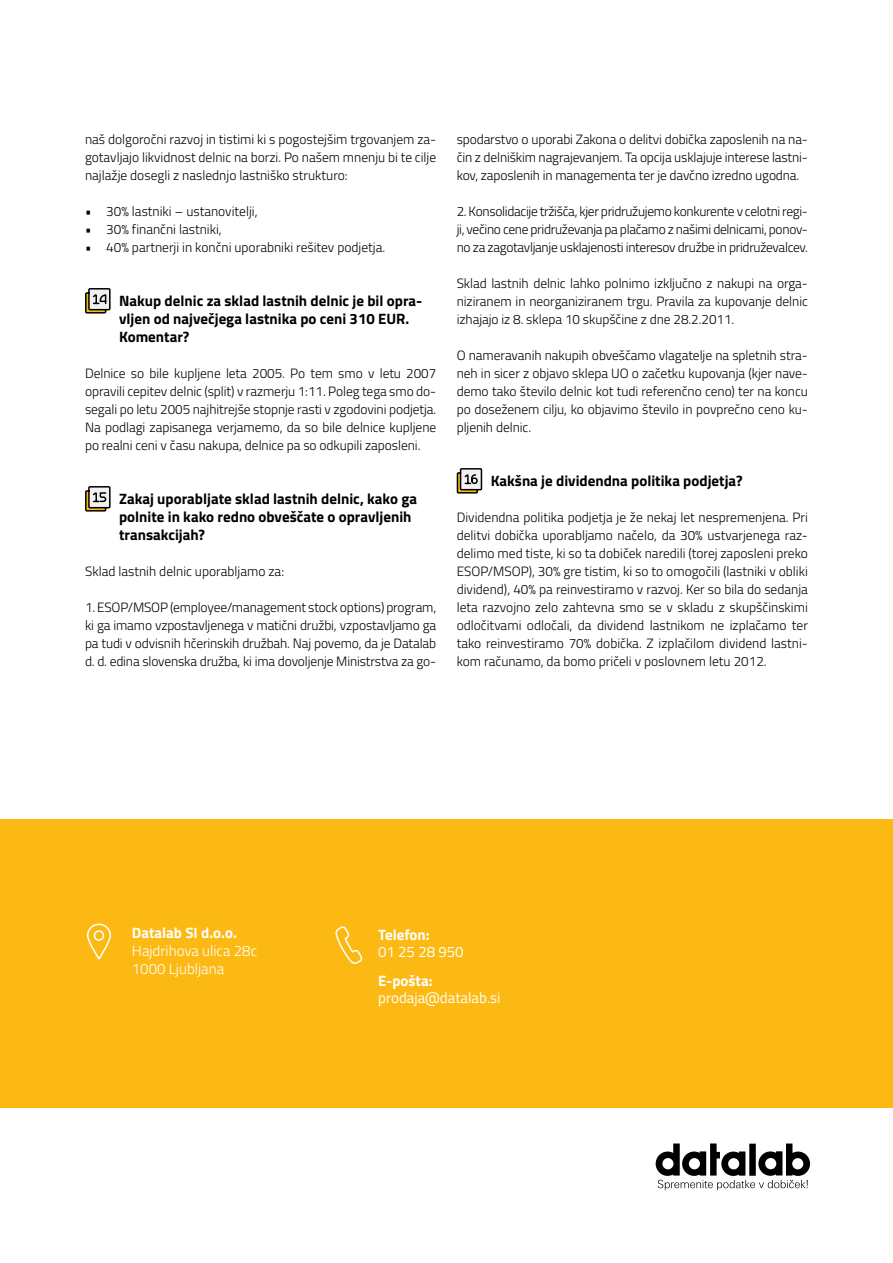
<style>
.page{position:relative;width:893px;height:1263px;background:#fff}
.page>*{position:absolute;margin:0;border:0;box-sizing:border-box;transform-origin:0 0}
.t1{font:700 15px/18px "Titillium";color:#000}
.t2{font:700 15px "Titillium";color:#fff}
.t3{font:300 15px/18px "Titillium";color:#fff}
.t4{font:15px "Titillium";color:#fff}
.t5{font:300 13.5px/18px "Titillium";letter-spacing:-.005em;color:#000;text-align:justify}
</style>
<div class="page">
<div style="left:0;top:819px;width:893px;height:288px;background:#fdb913"></div>
<svg style="left:87px;top:923px;width:24px;height:37px"></svg>
<svg style="left:335px;top:926px;width:28px;height:38px"></svg>
<svg style="left:656px;top:1143px;width:154px;height:47px"></svg>
<svg style="left:85px;top:288px;width:26px;height:26px"></svg>
<svg style="left:85px;top:486px;width:26px;height:26px"></svg>
<svg style="left:456px;top:468px;width:27px;height:26px"></svg>
<p class="t5" style="left:85px;top:130px;width:353px">naš dolgoročni razvoj in tistimi ki s pogostejšim trgovanjem za&shy;gotavljajo likvidnost delnic na borzi. Po našem mnenju bi te cilje najlažje dosegli z naslednjo lastniško strukturo:</p>
<p class="t5" style="left:85px;top:202px;width:174px">• 30% lastniki – ustanovitelji,</p>
<p class="t5" style="left:85px;top:220px;width:138px">• 30% finančni lastniki,</p>
<p class="t5" style="left:85px;top:238px;width:302px">• 40% partnerji in končni uporabniki rešitev podjetja.</p>
<p class="t1" style="left:119px;top:291px;width:305px">Nakup delnic za sklad lastnih delnic je bil opra&shy;vljen od največjega lastnika po ceni 310 EUR.<br>Komentar?</p>
<p class="t5" style="left:85px;top:364px;width:353px">Delnice so bile kupljene leta 2005. Po tem smo v letu 2007 opravili cepitev delnic (split) v razmerju 1:11. Poleg tega smo do&shy;segali po letu 2005 najhitrejše stopnje rasti v zgodovini podjetja.<br>Na podlagi zapisanega verjamemo, da so bile delnice kupljene po realni ceni v času nakupa, delnice pa so odkupili zaposleni.</p>
<p class="t1" style="left:119px;top:489px;width:300px">Zakaj uporabljate sklad lastnih delnic, kako ga polnite in kako redno obveščate o opravljenih transakcijah?</p>
<p class="t5" style="left:85px;top:562px;width:201px">Sklad lastnih delnic uporabljamo za:</p>
<p class="t5" style="left:85px;top:598px;width:353px">1. ESOP/MSOP (employee/management stock options) program, ki ga imamo vzpostavljenega v matični družbi, vzpostavljamo ga pa tudi v odvisnih hčerinskih družbah. Naj povemo, da je Datalab d. d. edina slovenska družba, ki ima dovoljenje Ministrstva za go-</p>
<p class="t5" style="left:457px;top:130px;width:353px">spodarstvo o uporabi Zakona o delitvi dobička zaposlenih na na&shy;čin z delniškim nagrajevanjem. Ta opcija usklajuje interese lastni&shy;kov, zaposlenih in managementa ter je davčno izredno ugodna.</p>
<p class="t5" style="left:457px;top:202px;width:353px">2. Konsolidacije tržišča, kjer pridružujemo konkurente v celotni regi&shy;ji, večino cene pridruževanja pa plačamo z našimi delnicami, ponov&shy;no za zagotavljanje usklajenosti interesov družbe in pridruževalcev.</p>
<p class="t5" style="left:457px;top:274px;width:353px">Sklad lastnih delnic lahko polnimo izključno z nakupi na orga&shy;niziranem in neorganiziranem trgu. Pravila za kupovanje delnic izhajajo iz 8. sklepa 10 skupščine z dne 28.2.2011.</p>
<p class="t5" style="left:457px;top:346px;width:353px">O nameravanih nakupih obveščamo vlagatelje na spletnih stra&shy;neh in sicer z objavo sklepa UO o začetku kupovanja (kjer nave&shy;demo tako število delnic kot tudi referenčno ceno) ter na koncu po doseženem cilju, ko objavimo število in povprečno ceno ku&shy;pljenih delnic.</p>
<p class="t1" style="left:491px;top:471px;width:253px">Kakšna je dividendna politika podjetja?</p>
<p class="t5" style="left:457px;top:508px;width:353px">Dividendna politika podjetja je že nekaj let nespremenjena. Pri delitvi dobička uporabljamo načelo, da 30% ustvarjenega raz&shy;delimo med tiste, ki so ta dobiček naredili (torej zaposleni preko ESOP/MSOP), 30% gre tistim, ki so to omogočili (lastniki v obliki dividend), 40% pa reinvestiramo v razvoj. Ker so bila do sedanja leta razvojno zelo zahtevna smo se v skladu z skupščinskimi odločitvami odločali, da dividend lastnikom ne izplačamo ter tako reinvestiramo 70% dobička. Z izplačilom dividend lastni&shy;kom računamo, da bomo pričeli v poslovnem letu 2012.</p>
<p class="t2" style="left:132px;top:921px;width:106px">Datalab SI d.o.o.</p>
<p class="t3" style="left:132px;top:941px;width:127px">Hajdrihova ulica 28c<br>1000 Ljubljana</p>
<p class="t2" style="left:378px;top:923px;width:53px">Telefon:</p>
<p class="t4" style="left:378px;top:940px;width:87px">01 25 28 950</p>
<p class="t2" style="left:378px;top:969px;width:56px">E-pošta:</p>
<p class="t4" style="left:378px;top:986px;width:124px">prodaja@datalab.si</p>
</div>
